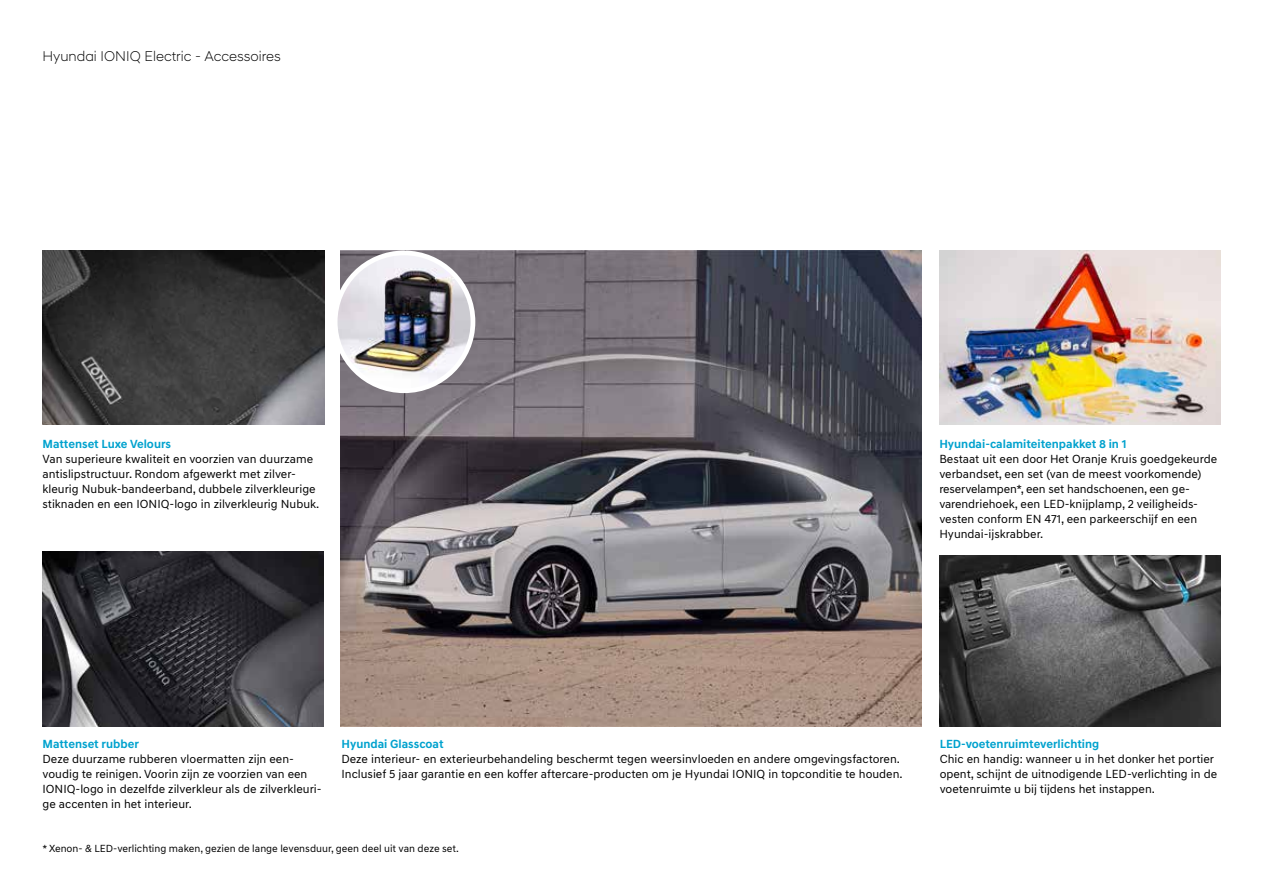
<style>
.page{position:relative;width:1263px;height:893px;background:#fff}
.page>*{position:absolute;margin:0;border:0;box-sizing:border-box;transform-origin:0 0}
.t1{font:300 14.4px "Hyundai Sans Head";color:#000}
.t2{font:12px/15px "Hyundai Sans Text";color:#000}
.t3{font:700 12px "Hyundai Sans Text";color:#00a2ce}
.t4{font:10.5px "Hyundai Sans Text";color:#000}
</style>
<div class="page">
<img style="left:341px;top:251px;width:580px;height:475px">
<img style="left:42px;top:552px;width:282px;height:174px">
<img style="left:43px;top:251px;width:281px;height:174px">
<img style="left:335px;top:253px;width:138px;height:138px;border-radius:69px">
<div style="left:333px;top:251px;width:142px;height:142px;border:5px solid #fff;border-radius:50%"></div>
<img style="left:939px;top:251px;width:282px;height:174px">
<img style="left:939px;top:556px;width:281px;height:170px">
<p class="t1" style="left:43px;top:47px;width:240px">Hyundai IONIQ Electric - Accessoires</p>
<p class="t3" style="left:43px;top:436px;width:130px">Mattenset Luxe Velours</p>
<p class="t2" style="left:43px;top:451px;width:278px">Van superieure kwaliteit en voorzien van duurzame antislipstructuur. Rondom afgewerkt met zilver&shy;kleurig Nubuk-bandeerband, dubbele zilverkleurige stiknaden en een IONIQ-logo in zilverkleurig Nubuk.</p>
<p class="t3" style="left:939px;top:436px;width:189px">Hyundai-calamiteitenpakket 8 in 1</p>
<p class="t2" style="left:939px;top:451px;width:279px">Bestaat uit een door Het Oranje Kruis goedgekeurde verbandset, een set (van de meest voorkomende) reservelampen*, een set handschoenen, een ge-- varendriehoek, een LED-knijplamp, 2 veiligheids&shy;vesten conform EN 471, een parkeerschijf en een Hyundai-ijskrabber.</p>
<p class="t3" style="left:43px;top:736px;width:98px">Mattenset rubber</p>
<p class="t2" style="left:43px;top:751px;width:281px">Deze duurzame rubberen vloermatten zijn een&shy;voudig te reinigen. Voorin zijn ze voorzien van een IONIQ-logo in dezelfde zilverkleur als de zilverkleuri&shy;ge accenten in het interieur.</p>
<p class="t3" style="left:341px;top:737px;width:104px">Hyundai Glasscoat</p>
<p class="t2" style="left:341px;top:752px;width:563px">Deze interieur- en exterieurbehandeling beschermt tegen weersinvloeden en andere omgevingsfactoren.<br>Inclusief 5 jaar garantie en een koffer aftercare-producten om je Hyundai IONIQ in topconditie te houden.</p>
<p class="t4" style="left:43px;top:842px;width:418px">* Xenon- &amp; LED-verlichting maken, gezien de lange levensduur, geen deel uit van deze set.</p>
<p class="t3" style="left:940px;top:737px;width:161px">LED-voetenruimteverlichting</p>
<p class="t2" style="left:940px;top:752px;width:279px">Chic en handig: wanneer u in het donker het portier opent, schijnt de uitnodigende LED-verlichting in de voetenruimte u bij tijdens het instappen.</p>
</div>
